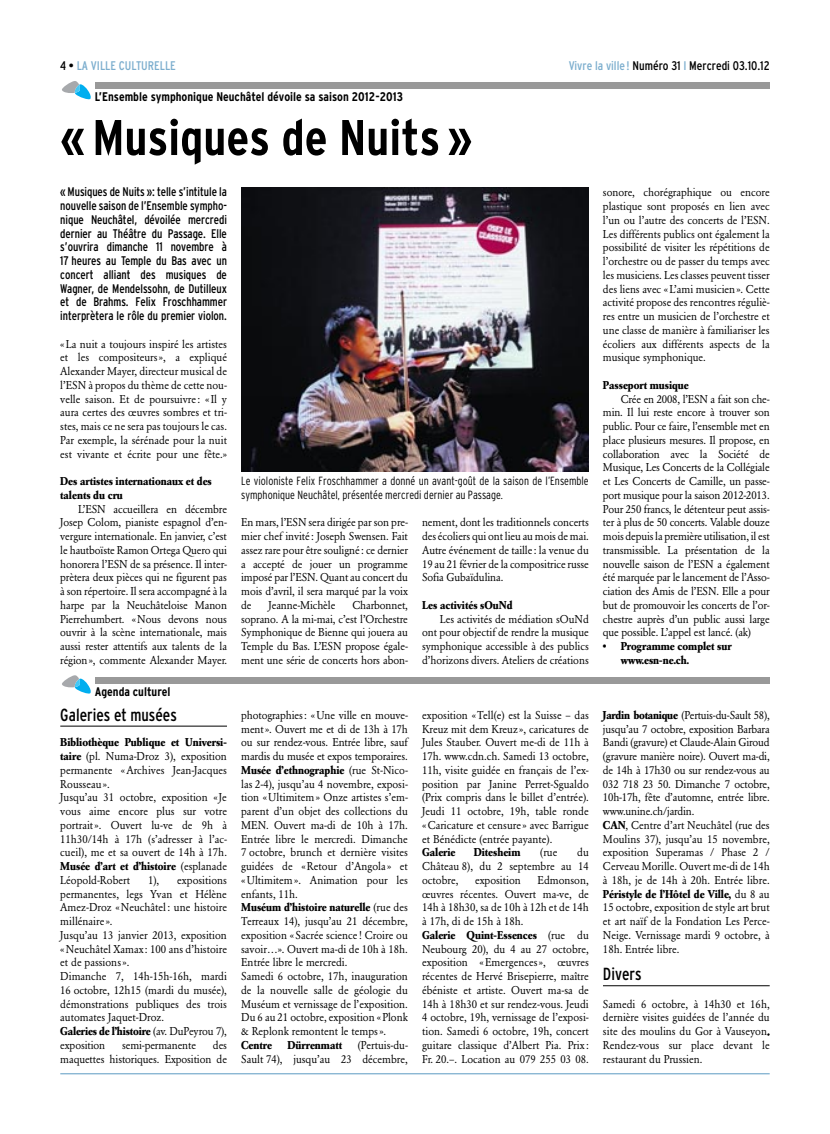
<style>
.page{position:relative;width:830px;height:1134px;background:#fff}
.page>*{position:absolute;margin:0;border:0;box-sizing:border-box;transform-origin:0 0}
.t1{font:700 condensed 50px "Interstate";color:#000}
.t2{font:condensed 17.5px "Interstate";color:#000;scale:.95 1}
.t3{font:condensed 12.5px/13.8px "Interstate";letter-spacing:-.005em;color:#000;text-align:justify;scale:.95 1}
.t4{font:700 condensed 12.5px "Interstate";color:#000}
.t5{font:condensed 12.5px "Interstate";letter-spacing:-.005em;color:#000}
.t6{font:condensed 12.5px "Interstate";color:#7caece}
.t7{font:300 condensed 11.88px/13.8px "Interstate";color:#000;scale:.95 1}
.t8{font:11.25px/13.8px "Garamond BE";color:#000;text-align:justify;scale:.95 1}
.t9{font:700 11.25px/13.8px "Garamond BE";color:#000;scale:.95 1}
.s1{color:#000}
.s2{color:#7caece}
.s3{font-weight:700}
.s4{font-style:italic}
</style>
<div class="page">
<svg style="left:62px;top:81px;width:29px;height:18px"></svg>
<div style="left:95px;top:83px;width:674px;height:6px;background:#999"></div>
<svg style="left:62px;top:675px;width:29px;height:18px"></svg>
<div style="left:95px;top:677px;width:674px;height:6px;background:#999"></div>
<hr style="left:60px;top:726px;width:167px;height:1px;background:#000">
<hr style="left:602px;top:985px;width:167px;height:1px;background:#000">
<hr style="left:60px;top:1073px;width:709px;height:1px;background:#7caece">
<img style="left:241px;top:187px;width:347px;height:284px">
<p class="t6" style="left:60px;top:61px;width:117px"><span class="s1">4 •</span> LA VILLE CULTURELLE</p>
<p class="t4" style="left:95px;top:92px;width:310px">L’Ensemble symphonique Neuchâtel dévoile sa saison 2012-2013</p>
<h1 class="t1" style="left:60px;top:119px;width:413px">« Musiques de Nuits »</h1>
<p class="t5" style="left:568px;top:61px;width:202px"><span class="s2">Vivre la ville !</span> Numéro 31 <span class="s2">I</span> Mercredi 03.10.12</p>
<p class="t3" style="left:60px;top:186px;width:177px">« Musiques de Nuits »: telle s’intitule la nouvelle saison de l’Ensemble sympho&shy;nique Neuchâtel, dévoilée mercredi dernier au Théâtre du Passage. Elle s’ouvrira dimanche 11 novembre à 17 heures au Temple du Bas avec un concert alliant des musiques de Wagner, de Mendelssohn, de Dutilleux et de Brahms. Felix Froschhammer interprètera le rôle du premier violon.</p>
<p class="t8" style="left:60px;top:338px;width:177px">«La nuit a toujours inspiré les artistes et les compositeurs», a expliqué Alexander Mayer, directeur musical de l’ESN à propos du thème de cette nou&shy;velle saison. Et de poursuivre: «Il y aura certes des œuvres sombres et tri&shy;stes, mais ce ne sera pas toujours le cas.<br>Par exemple, la sérénade pour la nuit est vivante et écrite pour une fête.»</p>
<p class="t9" style="left:60px;top:475px;width:161px">Des artistes internationaux et des talents du cru</p>
<p class="t8" style="left:60px;top:503px;width:177px;text-indent:18px">L’ESN accueillera en décembre Josep Colom, pianiste espagnol d’en&shy;vergure internationale. En janvier, c’est le hautboïste Ramon Ortega Quero qui honorera l’ESN de sa présence. Il inter&shy;prètera deux pièces qui ne figurent pas à son répertoire. Il sera accompagné à la harpe par la Neuchâteloise Manon Pierrehumbert. «Nous devons nous ouvrir à la scène internationale, mais aussi rester attentifs aux talents de la région», commente Alexander Mayer.</p>
<p class="t4" style="left:95px;top:687px;width:77px">Agenda culturel</p>
<h2 class="t2" style="left:60px;top:708px;width:124px">Galeries et musées</h2>
<p class="t8" style="left:60px;top:736px;width:177px;text-align:left"><span class="s3">Bibliothèque Publique et Universi&shy;taire</span> (pl. Numa-Droz 3), exposition permanente «Archives Jean-Jacques<br>Rousseau».<br>Jusqu’au 31 octobre, exposition «Je vous aime encore plus sur votre portrait». Ouvert lu-ve de 9h à<br>11h30/14h à 17h (s’adresser à l’ac&shy;cueil), me et sa ouvert de 14h à 17h.<br><span class="s3">Musée d’art et d’histoire</span> (esplanade<br>Léopold-Robert</p>
<p class="t8" style="left:148px;top:874px;width:13px">1),</p>
<p class="t8" style="left:60px;top:874px;width:177px;text-align:left;text-indent:117px">expositions permanentes, legs Yvan et Hélène<br>Amez-Droz «Neuchâtel: une histoire millénaire».<br>Jusqu’au 13 janvier 2013, exposition «Neuchâtel Xamax: 100 ans d’histoire et de passions».<br>Dimanche 7, 14h-15h-16h, mardi<br>16 octobre, 12h15 (mardi du musée), démonstrations publiques des trois automates Jaquet-Droz.<br><span class="s3">Galeries de l’histoire</span> (av. DuPeyrou 7), exposition</p>
<p class="t8" style="left:60px;top:1039px;width:177px;text-align:right">des<br>maquettes historiques. Exposition de</p>
<p class="t8" style="left:122px;top:1039px;width:79px">semi-permanente</p>
<p class="t7" style="left:241px;top:475px;width:367px">Le violoniste Felix Froschhammer a donné un avant-goût de la saison de l’Ensemble symphonique Neuchâtel, présentée mercredi dernier au Passage.</p>
<p class="t8" style="left:241px;top:516px;width:177px">En mars, l’ESN sera dirigée par son pre&shy;mier chef invité: Joseph Swensen. Fait assez rare pour être souligné: ce dernier a accepté de jouer un programme imposé par l’ESN. Quant au concert du mois d’avril, il sera marqué par la voix de</p>
<p class="t8" style="left:241px;top:599px;width:177px;text-indent:111px">Charbonnet, soprano. A la mi-mai, c’est l’Orchestre Symphonique de Bienne qui jouera au Temple du Bas. L’ESN propose égale&shy;ment une série de concerts hors abon-</p>
<p class="t8" style="left:268px;top:599px;width:72px">Jeanne-Michèle</p>
<p class="t8" style="left:422px;top:516px;width:177px">nement, dont les traditionnels concerts des écoliers qui ont lieu au mois de mai.<br>Autre événement de taille: la venue du 19 au 21 février de la compositrice russe Sofia Gubaïdulina.</p>
<p class="t9" style="left:422px;top:599px;width:97px">Les activités sOuNd</p>
<p class="t8" style="left:422px;top:613px;width:177px;text-indent:18px">Les activités de médiation sOuNd ont pour objectif de rendre la musique symphonique accessible à des publics d’horizons divers. Ateliers de créations</p>
<p class="t8" style="left:602px;top:186px;width:177px">sonore, chorégraphique ou encore plastique sont proposés en lien avec l’un ou l’autre des concerts de l’ESN.<br>Les différents publics ont également la possibilité de visiter les répétitions de l’orchestre ou de passer du temps avec les musiciens. Les classes peuvent tisser des liens avec «L’ami musicien». Cette activité propose des rencontres réguliè&shy;res entre un musicien de l’orchestre et une classe de manière à familiariser les écoliers aux différents aspects de la musique symphonique.</p>
<p class="t9" style="left:602px;top:379px;width:92px">Passeport musique</p>
<p class="t8" style="left:602px;top:393px;width:177px;text-indent:18px">Crée en 2008, l’ESN a fait son che&shy;min. Il lui reste encore à trouver son public. Pour ce faire, l’ensemble met en place plusieurs mesures. Il propose, en collaboration avec la Société de Musique, Les Concerts de la Collégiale et Les Concerts de Camille, un passe&shy;port musique pour la saison 2012-2013.<br>Pour 250 francs, le détenteur peut assis&shy;ter à plus de 50 concerts. Valable douze mois depuis la première utilisation, il est transmissible. La présentation de la nouvelle saison de l’ESN a également été marquée par le lancement de l’Asso&shy;ciation des Amis de l’ESN. Elle a pour but de promouvoir les concerts de l’or&shy;chestre auprès d’un public aussi large que possible. L’appel est lancé. (ak)</p>
<p class="t9" style="left:620px;top:640px;width:118px;text-indent:-18px">• Programme complet sur www.esn-ne.ch.</p>
<p class="t8" style="left:241px;top:709px;width:177px;text-align:left">photographies: «Une ville en mouve&shy;ment». Ouvert me et di de 13h à 17h ou sur rendez-vous. Entrée libre, sauf mardis du musée et expos temporaires.<br><span class="s3">Musée d’ethnographie</span> (rue St-Nico&shy;las 2-4), jusqu’au 4 novembre, exposi&shy;tion «Ultimitem» Onze artistes s’em&shy;parent d’un objet des collections du MEN. Ouvert ma-di de 10h à 17h.<br>Entrée libre le mercredi. Dimanche 7 octobre, brunch et dernière visites guidées de «Retour d’Angola» et «Ultimitem». Animation pour les enfants, 11h.<br><span class="s3">Muséum d’histoire naturelle</span> (rue des Terreaux 14), jusqu’au 21 décembre, exposition «Sacrée science! Croire ou savoir…». Ouvert ma-di de 10h à 18h.<br>Entrée libre le mercredi.<br>Samedi 6 octobre, 17h, inauguration de la nouvelle salle de géologie du Muséum et vernissage de l’exposition.<br>Du 6 au 21 octobre, exposition «Plonk &amp; Replonk remontent le temps».</p>
<p class="t9" style="left:241px;top:1039px;width:34px">Centre</p>
<p class="t9" style="left:287px;top:1039px;width:59px">Dürrenmatt</p>
<p class="t8" style="left:241px;top:1039px;width:177px;text-align:right">(Pertuis-du-<br>Sault 74), jusqu’au 23 décembre,</p>
<p class="t8" style="left:422px;top:709px;width:177px">exposition «Tell(e) est la Suisse – das Kreuz mit dem Kreuz», caricatures de Jules Stauber. Ouvert me-di de 11h à 17h. www.cdn.ch. Samedi 13 octobre, 11h, visite guidée en français de l’ex&shy;position par Janine Perret-Sgualdo (Prix compris dans le billet d’entrée).<br>Jeudi 11 octobre, 19h, table ronde «Caricature et censure» avec Barrigue et Bénédicte (entrée payante).</p>
<p class="t9" style="left:422px;top:846px;width:37px">Galerie</p>
<p class="t9" style="left:473px;top:846px;width:51px">Ditesheim</p>
<p class="t8" style="left:540px;top:846px;width:20px">(rue</p>
<p class="t8" style="left:422px;top:846px;width:177px;text-indent:155px">du Château 8), du 2 septembre au 14 octobre,</p>
<p class="t8" style="left:422px;top:874px;width:177px;text-align:left;text-indent:115px">Edmonson, œuvres récentes. Ouvert ma-ve, de<br>14h à 18h30, sa de 10h à 12h et de 14h à 17h, di de 15h à 18h.<br><span class="s3">Galerie Quint-Essences</span> (rue du<br>Neubourg 20), du 4 au 27 octobre, exposition «Emergences», œuvres récentes de Hervé Brisepierre, maître ébéniste et artiste. Ouvert ma-sa de<br>14h à 18h30 et sur rendez-vous. Jeudi<br>4 octobre, 19h, vernissage de l’exposi&shy;tion. Samedi 6 octobre, 19h, concert guitare classique d’Albert Pia. Prix:<br>Fr. 20.–. Location au 079 255 03 08.</p>
<p class="t8" style="left:475px;top:874px;width:50px">exposition</p>
<p class="t8" style="left:602px;top:709px;width:177px;text-align:left"><span class="s3">Jardin botanique</span> (Pertuis-du-Sault 58), jusqu’au 7 octobre, exposition Barbara Bandi (gravure) et Claude-Alain Giroud (gravure manière noire). Ouvert ma-di, de 14h à 17h30 ou sur rendez-vous au 032 718 23 50. Dimanche 7 octobre, 10h-17h, fête d’automne, entrée libre. www.unine.ch/jardin.<br><span class="s3">CAN</span>, Centre d’art Neuchâtel (rue des Moulins 37), jusqu’au 15 novembre, exposition Superamas / Phase 2 / Cerveau Morille. Ouvert me-di de 14h à 18h, je de 14h à 20h. Entrée libre.<br><span class="s3">Péristyle de l’Hôtel de Ville,</span> du 8 au 15 octobre, exposition de style art brut et art naïf de la Fondation Les Perce-Neige. Vernissage mardi 9 octobre, à 18h. Entrée libre.</p>
<h2 class="t2" style="left:602px;top:967px;width:42px">Divers</h2>
<p class="t8" style="left:602px;top:998px;width:179px;text-align:left">Samedi 6 octobre, à 14h30 et 16h, dernière visites guidées de l’année du site des moulins du Gor à Vauseyon<span class="s4">.<br></span>Rendez-vous sur place devant le restaurant du Prussien.</p>
</div>
